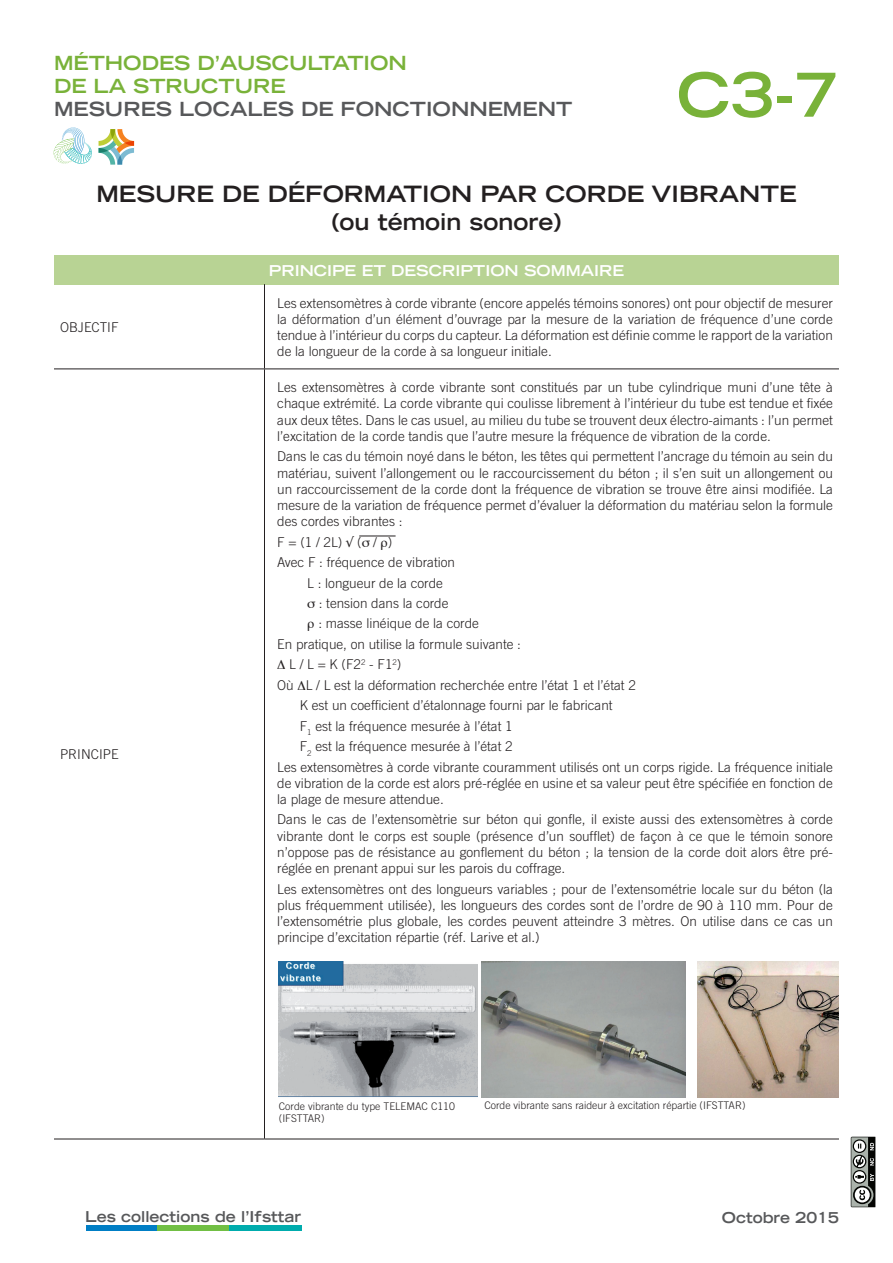
<style>
.page{position:relative;width:893px;height:1263px;background:#fff}
.page>*{position:absolute;margin:0;border:0;box-sizing:border-box;transform-origin:0 0}
.t1{font:700 expanded 60.45px "Trade Gothic LH";color:#79b239}
.t2{font:700 expanded 22.5px/28px "Trade Gothic LH";color:#231f20;text-align:center}
.t3{font:700 expanded 19.5px/23.4px "Trade Gothic LH";color:#79b239}
.t4{font:700 expanded 19.5px "Trade Gothic LH";color:#57585a}
.t5{font:700 expanded 15px "Trade Gothic LH";color:#57585a}
.t6{font:700 expanded 15px "Trade Gothic LH";color:#fff}
.t7{font:300 13.5px/16.2px "Trade Gothic";color:#231f20;text-align:justify}
.t8{font:300 10.5px/12.6px "Trade Gothic";color:#231f20}
</style>
<div class="page">
<div style="left:86px;top:1226px;width:72px;height:5px;background:#007ec5"></div>
<div style="left:158px;top:1226px;width:72px;height:5px;background:#71bf44"></div>
<div style="left:229px;top:1226px;width:73px;height:5px;background:#00acad"></div>
<svg style="left:851px;top:1137px;width:24px;height:70px"></svg>
<svg style="left:54px;top:128px;width:38px;height:36px"></svg>
<svg style="left:99px;top:129px;width:35px;height:36px"></svg>
<div style="left:54px;top:255px;width:785px;height:29px;background:#b8d394"></div>
<hr style="left:54px;top:368px;width:210px;height:1px;background:#231f20">
<hr style="left:264px;top:368px;width:575px;height:1px;background:#231f20">
<hr style="left:264px;top:369px;width:1px;height:769px;background:#231f20">
<hr style="left:264px;top:284px;width:1px;height:84px;background:#231f20">
<hr style="left:54px;top:1138px;width:210px;height:1px;background:#231f20">
<hr style="left:264px;top:1138px;width:575px;height:1px;background:#231f20">
<img style="left:279px;top:962px;width:198px;height:135px">
<img style="left:697px;top:962px;width:142px;height:135px">
<img style="left:482px;top:962px;width:203px;height:135px">
<hr style="left:359px;top:536px;width:37px;height:1px;background:#231f20">
<h3 class="t3" style="left:54px;top:50px;width:354px">MÉTHODES D’AUSCULTATION<br>DE LA STRUCTURE</h3>
<h3 class="t4" style="left:54px;top:97px;width:520px">MESURES LOCALES DE FONCTIONNEMENT</h3>
<h1 class="t1" style="left:677px;top:55px;width:163px">C3-7</h1>
<h2 class="t2" style="left:96px;top:179px;width:702px">MESURE DE DÉFORMATION PAR CORDE VIBRANTE (ou témoin sonore)</h2>
<p class="t6" style="left:269px;top:260px;width:357px">PRINCIPE ET DESCRIPTION SOMMAIRE</p>
<p class="t7" style="left:60px;top:319px;width:60px">OBJECTIF</p>
<p class="t7" style="left:60px;top:746px;width:60px">PRINCIPE</p>
<p class="t7" style="left:277px;top:294px;width:557px">Les extensomètres à corde vibrante (encore appelés témoins sonores) ont pour objectif de mesurer la déformation d’un élément d’ouvrage par la mesure de la variation de fréquence d’une corde tendue à l’intérieur du corps du capteur. La déformation est définie comme le rapport de la variation de la longueur de la corde à sa longueur initiale.</p>
<p class="t7" style="left:277px;top:379px;width:557px">Les extensomètres à corde vibrante sont constitués par un tube cylindrique muni d’une tête à chaque extrémité. La corde vibrante qui coulisse librement à l’intérieur du tube est tendue et fixée aux deux têtes. Dans le cas usuel, au milieu du tube se trouvent deux électro-aimants : l’un permet l’excitation de la corde tandis que l’autre mesure la fréquence de vibration de la corde.</p>
<p class="t7" style="left:277px;top:448px;width:557px">Dans le cas du témoin noyé dans le béton, les têtes qui permettent l’ancrage du témoin au sein du matériau, suivent l’allongement ou le raccourcissement du béton ; il s’en suit un allongement ou un raccourcissement de la corde dont la fréquence de vibration se trouve être ainsi modifiée. La mesure de la variation de fréquence permet d’évaluer la déformation du matériau selon la formule des cordes vibrantes :</p>
<p class="t7" style="left:277px;top:533px;width:117px">F = (1 / 2L) √ ( / )</p>
<p class="t7" style="left:277px;top:554px;width:179px">Avec F : fréquence de vibration</p>
<p class="t7" style="left:307px;top:574px;width:137px">L : longueur de la corde</p>
<p class="t7" style="left:319px;top:595px;width:131px">: tension dans la corde</p>
<p class="t7" style="left:318px;top:615px;width:162px">: masse linéique de la corde</p>
<p class="t7" style="left:277px;top:636px;width:245px">En pratique, on utilise la formule suivante :</p>
<p class="t7" style="left:289px;top:656px;width:114px">L / L = K (F2<sup>2</sup> - F1<sup>2</sup>)</p>
<p class="t7" style="left:277px;top:677px;width:360px">Où L / L est la déformation recherchée entre l’état 1 et l’état 2</p>
<p class="t7" style="left:300px;top:697px;width:314px">K est un coefficient d’étalonnage fourni par le fabricant</p>
<p class="t7" style="left:300px;top:718px;width:214px">F<sub>1</sub> est la fréquence mesurée à l’état 1</p>
<p class="t7" style="left:300px;top:738px;width:214px">F<sub>2</sub> est la fréquence mesurée à l’état 2</p>
<p class="t7" style="left:277px;top:758px;width:557px">Les extensomètres à corde vibrante couramment utilisés ont un corps rigide. La fréquence initiale</p>
<p class="t7" style="left:277px;top:775px;width:557px">de vibration de la corde est alors pré-réglée en usine et sa valeur peut être spécifiée en fonction de la plage de mesure attendue.</p>
<p class="t7" style="left:277px;top:811px;width:557px">Dans le cas de l’extensomètrie sur béton qui gonfle, il existe aussi des extensomètres à corde vibrante dont le corps est souple (présence d’un soufflet) de façon à ce que le témoin sonore n’oppose pas de résistance au gonflement du béton ; la tension de la corde doit alors être pré&shy;réglée en prenant appui sur les parois du coffrage.</p>
<p class="t7" style="left:277px;top:880px;width:557px">Les extensomètres ont des longueurs variables ; pour de l’extensométrie locale sur du béton (la plus fréquemment utilisée), les longueurs des cordes sont de l’ordre de 90 à 110 mm. Pour de l’extensométrie plus globale, les cordes peuvent atteindre 3 mètres. On utilise dans ce cas un principe d’excitation répartie (réf. Larive et al.)</p>
<p class="t8" style="left:279px;top:1099px;width:178px">Corde vibrante du type TELEMAC C110 (IFSTTAR)</p>
<p class="t8" style="left:484px;top:1099px;width:263px">Corde vibrante sans raideur à excitation répartie (IFSTTAR)</p>
<p class="t5" style="left:85px;top:1207px;width:218px">Les collections de l’Ifsttar</p>
<p class="t5" style="left:722px;top:1208px;width:119px">Octobre 2015</p>
</div>
